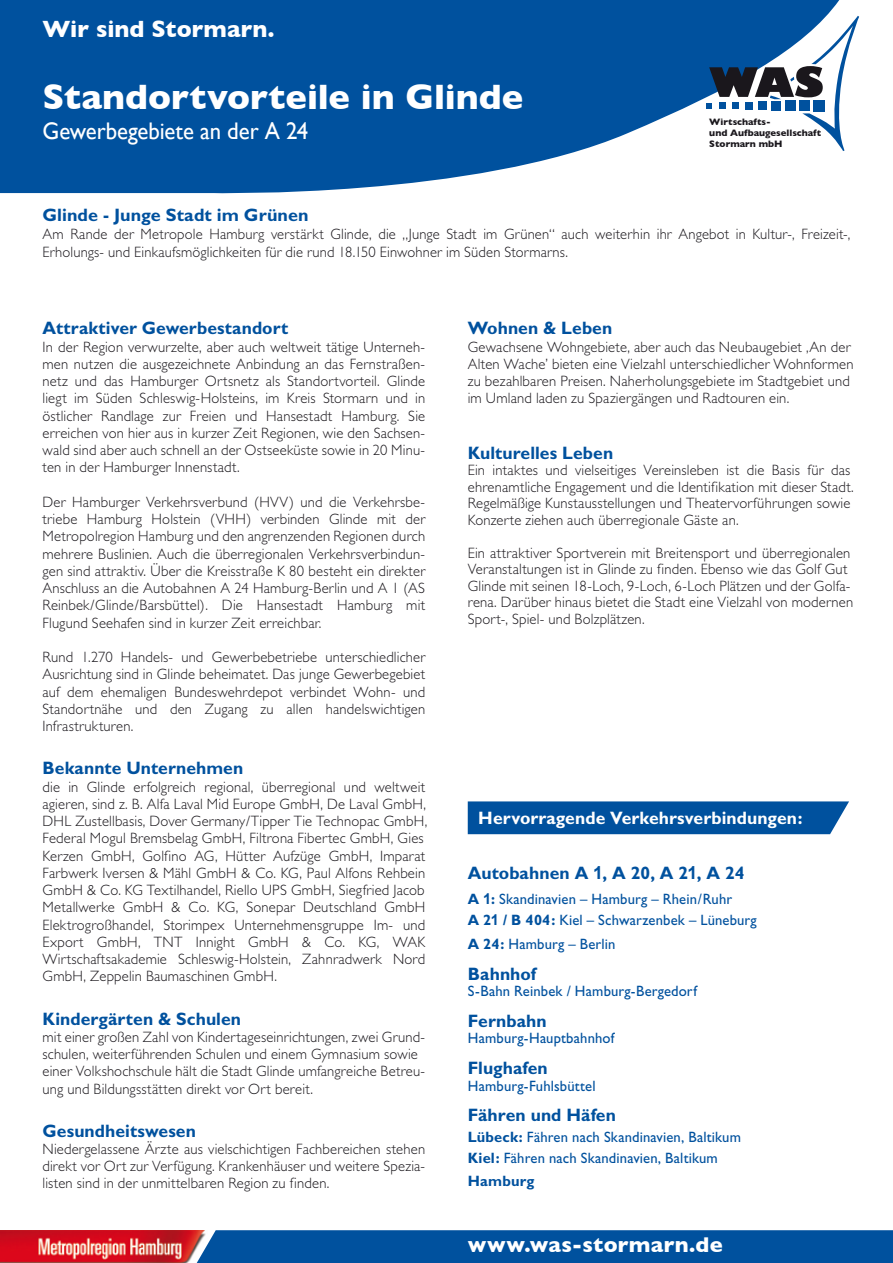
<style>
.page{position:relative;width:893px;height:1263px;background:#fff}
.page>*{position:absolute;margin:0;border:0;box-sizing:border-box;transform-origin:0 0}
.t1{font:700 36px "Gill Sans";color:#fff}
.t2{font:24px "Gill Sans";letter-spacing:-.005em;color:#fff;scale:.95 1}
.t3{font:700 24px "Gill Sans";letter-spacing:.005em;color:#fff}
.t4{font:700 21.75px "Gill Sans";letter-spacing:.015em;color:#fff}
.t5{font:700 18px "Gill Sans";letter-spacing:.005em;color:#00519e}
.t6{font:700 18px "Gill Sans";letter-spacing:.005em;color:#fff}
.t7{font:300 15px/17.2px "Gill Sans";letter-spacing:.015em;color:#1a171c}
.t8{font:15px/21px "Gill Sans";letter-spacing:.01em;color:#00519e}
.t9{font:700 15px "Gill Sans";letter-spacing:.01em;color:#00519e}
.t10{font:700 9.45px/11.2px "Gill Sans";color:#1a171c}
.s1{font-family:"Arial"}
.s2{font-weight:700}
.s3{font-family:"Arial";font-weight:700}
</style>
<div class="page">
<div style="left:468px;top:801px;width:381px;height:33px;background:#00519e"></div>
<img style="left:0;top:1230px;width:197px;height:33px">
<div style="left:197px;top:1230px;width:696px;height:33px;background:#00519e"></div>
<svg style="left:0;top:0;width:839px;height:194px;background:#2268ab"></svg>
<svg style="left:706px;top:16px;width:153px;height:135px"></svg>
<div style="left:745px;top:102px;width:8px;height:8px;background:#00519e"></div>
<div style="left:771px;top:101px;width:10px;height:10px;background:#00519e"></div>
<div style="left:758px;top:102px;width:9px;height:8px;background:#00519e"></div>
<div style="left:785px;top:101px;width:10px;height:10px;background:#00519e"></div>
<div style="left:813px;top:100px;width:12px;height:12px;background:#00519e"></div>
<div style="left:799px;top:100px;width:11px;height:11px;background:#00519e"></div>
<h2 class="t3" style="left:43px;top:10px;width:234px">Wir sind Stormarn.</h2>
<h1 class="t1" style="left:43px;top:68px;width:482px">Standortvorteile in Glinde</h1>
<h2 class="t2" style="left:43px;top:116px;width:281px">Gewerbegebiete an der A 24</h2>
<p class="t10" style="left:709px;top:115px;width:113px">Wirtschafts-<br>und Aufbaugesellschaft<br>Stormarn mbH</p>
<p class="t5" style="left:43px;top:205px;width:268px">Glinde - Junge Stadt im Grünen</p>
<p class="t7" style="left:43px;top:225px;width:809px;line-height:18px">Am Rande der Metropole Hamburg verstärkt Glinde, die „Junge Stadt im Grünen“ auch weiterhin ihr Angebot in Kultur-, Freizeit-,<br>Erholungs- und Einkaufsmöglichkeiten für die rund 18.150 Einwohner im Süden Stormarns.</p>
<p class="t5" style="left:43px;top:318px;width:247px">Attraktiver Gewerbestandort</p>
<p class="t7" style="left:43px;top:338px;width:384px;text-align:justify">In der Region verwurzelte, aber auch weltweit tätige Unterneh&shy;men nutzen die ausgezeichnete Anbindung an das Fernstraßen&shy;netz und das Hamburger Ortsnetz als Standortvorteil. Glinde liegt im Süden Schleswig-Holsteins, im Kreis Stormarn und in östlicher Randlage zur Freien und Hansestadt Hamburg. Sie erreichen von hier aus in kurzer Zeit Regionen, wie den Sachsen&shy;wald sind aber auch schnell an der Ostseeküste sowie in 20 Minu&shy;ten in der Hamburger Innenstadt.</p>
<p class="t7" style="left:43px;top:493px;width:384px;text-align:justify">Der Hamburger Verkehrsverbund (HVV) und die Verkehrsbe&shy;triebe Hamburg Holstein (VHH) verbinden Glinde mit der Metropolregion Hamburg und den angrenzenden Regionen durch mehrere Buslinien. Auch die überregionalen Verkehrsverbindun&shy;gen sind attraktiv. Über die Kreisstraße K 80 besteht ein direkter Anschluss an die Autobahnen A 24 Hamburg-Berlin und A 1 (AS Reinbek/Glinde/Barsbüttel). Die Hansestadt Hamburg mit Flugund Seehafen sind in kurzer Zeit erreichbar.</p>
<p class="t7" style="left:43px;top:649px;width:384px;text-align:justify">Rund 1.270 Handels- und Gewerbebetriebe unterschiedlicher Ausrichtung sind in Glinde beheimatet. Das junge Gewerbegebiet auf dem ehemaligen Bundeswehrdepot verbindet Wohn- und Standortnähe und den Zugang zu allen handelswichtigen Infrastrukturen.</p>
<p class="t5" style="left:43px;top:757px;width:202px">Bekannte Unternehmen</p>
<p class="t7" style="left:43px;top:778px;width:386px">die in Glinde erfolgreich regional, überregional und weltweit agieren, sind z. B. Alfa Laval Mid Europe GmbH, De Laval GmbH, DHL Zustellbasis, Dover Germany/Tipper Tie Technopac GmbH, Federal Mogul Bremsbelag GmbH, Filtrona Fibertec GmbH, Gies Kerzen GmbH, Golfino AG, Hütter Aufzüge GmbH, Imparat Farbwerk Iversen &amp; Mähl GmbH &amp; Co. KG, Paul Alfons Rehbein GmbH &amp; Co. KG Textilhandel, Riello UPS GmbH, Siegfried Jacob Metallwerke GmbH &amp; Co. KG, Sonepar Deutschland GmbH Elektrogroßhandel, Storimpex Unternehmensgruppe Im- und Export GmbH, TNT Innight GmbH &amp; Co. KG, WAK Wirtschaftsakademie Schleswig-Holstein, Zahnradwerk Nord GmbH, Zeppelin Baumaschinen GmbH.</p>
<p class="t5" style="left:43px;top:1008px;width:200px">Kindergärten &amp; Schulen</p>
<p class="t7" style="left:43px;top:1028px;width:384px">mit einer großen Zahl von Kindertageseinrichtungen, zwei Grund&shy;schulen, weiterführenden Schulen und einem Gymnasium sowie einer Volkshochschule hält die Stadt Glinde umfangreiche Betreu&shy;ung und Bildungsstätten direkt vor Ort bereit.</p>
<p class="t5" style="left:43px;top:1120px;width:155px">Gesundheitswesen</p>
<p class="t7" style="left:43px;top:1140px;width:384px;text-align:justify">Niedergelassene Ärzte aus vielschichtigen Fachbereichen stehen direkt vor Ort zur Verfügung. Krankenhäuser und weitere Spezia&shy;listen sind in der unmittelbaren Region zu finden.</p>
<p class="t5" style="left:468px;top:318px;width:146px">Wohnen &amp; Leben</p>
<p class="t7" style="left:468px;top:338px;width:387px">Gewachsene Wohngebiete, aber auch das Neubaugebiet ‚An der Alten Wache’ bieten eine Vielzahl unterschiedlicher Wohnformen zu bezahlbaren Preisen. Naherholungsgebiete im Stadtgebiet und im Umland laden zu Spaziergängen und Radtouren ein.</p>
<p class="t5" style="left:468px;top:442px;width:147px">Kulturelles Leben</p>
<p class="t7" style="left:468px;top:462px;width:388px;line-height:16.5px">Ein intaktes und vielseitiges Vereinsleben ist die Basis für das ehrenamtliche Engagement und die Identifikation mit dieser Stadt.<br>Regelmäßige Kunstausstellungen und Theatervorführungen sowie Konzerte ziehen auch überregionale Gäste an.</p>
<p class="t7" style="left:468px;top:544px;width:387px;line-height:16.5px">Ein attraktiver Sportverein mit Breitensport und überregionalen Veranstaltungen ist in Glinde zu finden. Ebenso wie das Golf Gut Glinde mit seinen 18-Loch, 9-Loch, 6-Loch Plätzen und der Golfa&shy;rena. Darüber hinaus bietet die Stadt eine Vielzahl von modernen Sport-, Spiel- und Bolzplätzen.</p>
<p class="t6" style="left:478px;top:807px;width:326px">Hervorragende Verkehrsverbindungen:</p>
<p class="t5" style="left:468px;top:862px;width:278px">Autobahnen A <span class="s1">1</span>, A 20, A 2<span class="s1">1</span>, A 24</p>
<p class="t8" style="left:468px;top:889px;width:291px"><span class="s2">A</span> <span class="s3">1</span><span class="s2">:</span> Skandinavien – Hamburg – Rhein/Ruhr<br><span class="s2">A 2</span><span class="s3">1</span> <span class="s2">/ B 404:</span> Kiel – Schwarzenbek – Lüneburg</p>
<p class="t8" style="left:468px;top:934px;width:149px"><span class="s2">A 24:</span> Hamburg – Berlin</p>
<p class="t5" style="left:468px;top:963px;width:70px">Bahnhof</p>
<p class="t8" style="left:468px;top:981px;width:231px">S-Bahn Reinbek / Hamburg-Bergedorf</p>
<p class="t5" style="left:468px;top:1010px;width:80px">Fernbahn</p>
<p class="t8" style="left:468px;top:1028px;width:148px">Hamburg-Hauptbahnhof</p>
<p class="t5" style="left:468px;top:1057px;width:82px">Flughafen</p>
<p class="t8" style="left:468px;top:1075px;width:129px">Hamburg-Fuhlsbüttel</p>
<p class="t5" style="left:468px;top:1104px;width:150px">Fähren und Häfen</p>
<p class="t8" style="left:468px;top:1127px;width:275px"><span class="s2">Lübeck:</span> Fähren nach Skandinavien, Baltikum<br><span class="s2">Kiel:</span> Fähren nach Skandinavien, Baltikum</p>
<p class="t9" style="left:468px;top:1172px;width:68px">Hamburg</p>
<h3 class="t4" style="left:468px;top:1228px;width:256px">www.was-stormarn.de</h3>
</div>
